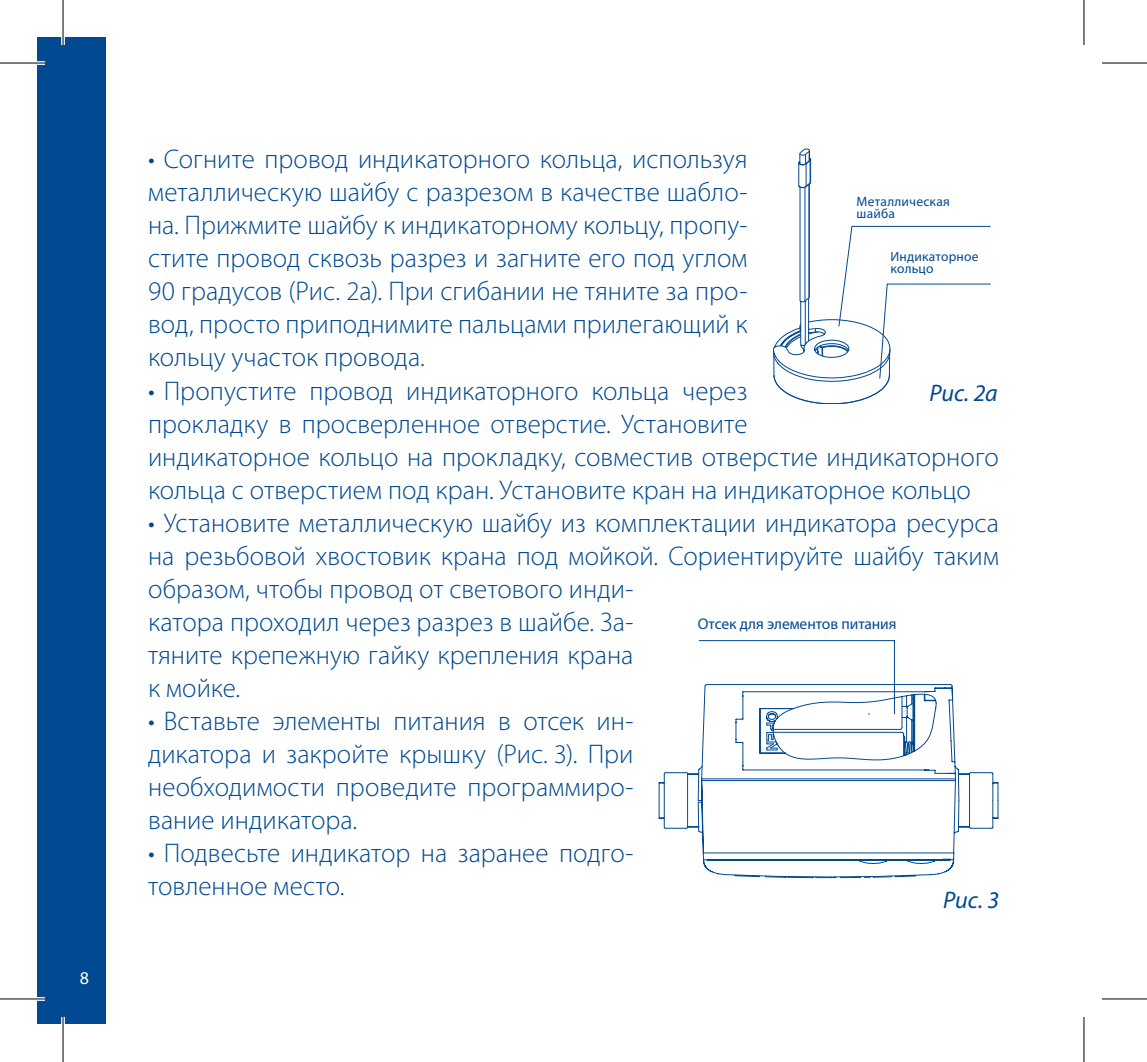
<style>
.page{position:relative;width:1147px;height:1062px;background:#fff}
.page>*{position:absolute;margin:0;border:0;box-sizing:border-box;transform-origin:0 0}
.reg{font:300 27px/33px "Myriad Pro";color:#014990}
.additional{font:italic 24px "Myriad Pro";letter-spacing:-.005em;color:#014990}
.t1{font:18px "Myriad Pro";color:#fff}
.t2{font:15.6px "Myriad Pro";letter-spacing:-.005em;color:#014990}
.additional-2{font:13.5px "Myriad Pro";letter-spacing:.015em;color:#014990}
</style>
<div class="page">
<div style="left:37px;top:37px;width:69px;height:987px;background:#014990"></div>
<svg style="left:663px;top:768px;width:236px;height:110px"></svg>
<svg style="left:699px;top:640px;width:299px;height:237px"></svg>
<svg style="left:773px;top:148px;width:218px;height:256px"></svg>
<svg style="left:37px;top:61px;width:8px;height:4px"></svg>
<hr style="left:0;top:997px;width:45px;height:3px;background:#fff">
<svg style="left:61px;top:37px;width:4px;height:8px"></svg>
<svg style="left:61px;top:1017px;width:4px;height:7px"></svg>
<hr style="left:0;top:62px;width:45px;height:2px;background:#000">
<hr style="left:1101px;top:62px;width:45px;height:2px;background:#000">
<hr style="left:0;top:998px;width:45px;height:1px;background:#000">
<hr style="left:1101px;top:998px;width:45px;height:1px;background:#000">
<hr style="left:62px;top:0;width:2px;height:45px;background:#000">
<hr style="left:62px;top:1016px;width:2px;height:45px;background:#000">
<hr style="left:1083px;top:0;width:1px;height:45px;background:#000">
<hr style="left:1083px;top:1016px;width:1px;height:45px;background:#000">
<p class="t1" style="left:80px;top:967px;width:11px">8</p>
<p class="reg" style="left:148px;top:143px;width:601px;text-align:justify">• Согните провод индикаторного кольца, используя металлическую шайбу с разрезом в качестве шабло&shy;на. Прижмите шайбу к индикаторному кольцу, пропу&shy;стите провод сквозь разрез и загните его под углом 90 градусов (Рис. 2а). При сгибании не тяните за про&shy;вод, просто приподнимите пальцами прилегающий к кольцу участок провода.</p>
<p class="reg" style="left:148px;top:374px;width:852px">• Пропустите провод индикаторного кольца через<br>прокладку в просверленное отверстие. Установите<br>индикаторное кольцо на прокладку, совместив отверстие индикаторного кольца с отверстием под кран. Установите кран на индикаторное кольцо</p>
<p class="reg" style="left:148px;top:506px;width:852px">• Установите металлическую шайбу из комплектации индикатора ресурса на резьбовой хвостовик крана под мойкой. Сориентируйте шайбу таким образом, чтобы провод от светового инди-<br>катора проходил через разрез в шайбе. За-<br>тяните крепежную гайку крепления крана<br>к мойке.</p>
<p class="reg" style="left:148px;top:704px;width:487px;text-align:justify">• Вставьте элементы питания в отсек ин&shy;дикатора и закройте крышку (Рис. 3). При необходимости проведите программиро&shy;вание индикатора.</p>
<p class="reg" style="left:148px;top:836px;width:487px">• Подвесьте индикатор на заранее подго&shy;товленное место.</p>
<p class="additional-2" style="left:856px;top:193px;width:95px">Металлическая</p>
<p class="additional-2" style="left:856px;top:205px;width:40px">шайба</p>
<p class="additional-2" style="left:890px;top:248px;width:89px">Индикаторное</p>
<p class="additional-2" style="left:890px;top:260px;width:44px">кольцо</p>
<p class="additional" style="left:929px;top:378px;width:70px">Рис. 2а</p>
<p class="t2" style="left:697px;top:614px;width:200px">Отсек для элементов питания</p>
<p class="additional" style="left:943px;top:885px;width:58px">Рис. 3</p>
</div>
